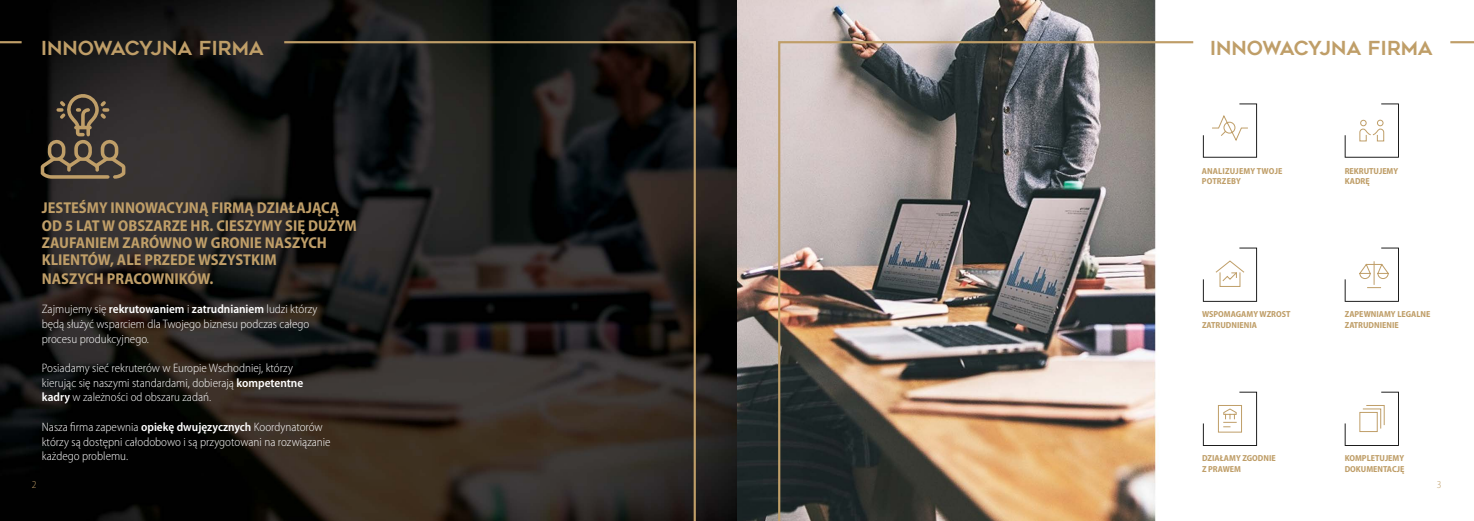
<style>
.page{position:relative;width:1474px;height:521px;background:#fff}
.page>*{position:absolute;margin:0;border:0;box-sizing:border-box;transform-origin:0 0}
.t1{font:19.25px "Geometos";color:#bf9e68}
.t2{font:700 semi-condensed 15.75px/17.2px "Myriad Pro";color:#bf9e68}
.t3{font:300 semi-condensed 12.25px/14.7px "Myriad Pro";color:#fff}
.t4{font:300 semi-condensed 10.5px "Myriad Pro";color:#bf9e68}
.t5{font:700 semi-condensed 8.75px/10.5px "Myriad Pro";color:#bf9e68}
.s1{font-weight:600}
</style>
<div class="page">
<img style="left:0;top:0;width:1473px;height:521px">
<img style="left:777px;top:40px;width:418px;height:481px">
<hr style="left:1450px;top:41px;width:23px;height:2px;background:#bf9e68">
<svg style="left:1202px;top:103px;width:54px;height:55px"></svg>
<svg style="left:1202px;top:392px;width:54px;height:54px"></svg>
<svg style="left:1344px;top:103px;width:54px;height:55px"></svg>
<div style="left:1376px;top:120px;width:7px;height:6px;border:1px solid #bf9e68;border-radius:50%"></div>
<svg style="left:1344px;top:248px;width:54px;height:54px"></svg>
<svg style="left:1344px;top:392px;width:54px;height:54px"></svg>
<svg style="left:1202px;top:248px;width:54px;height:54px"></svg>
<svg style="left:282px;top:40px;width:415px;height:481px;background:#231f1c"></svg>
<hr style="left:0;top:41px;width:22px;height:2px;background:#bf9e68">
<svg style="left:41px;top:94px;width:84px;height:85px;background:#4d4336"></svg>
<h1 class="t1" style="left:41px;top:37px;width:224px">INNOWACYJNA FIRMA</h1>
<h1 class="t1" style="left:1209px;top:37px;width:224px">INNOWACYJNA FIRMA</h1>
<p class="t2" style="left:42px;top:200px;width:316px">JESTEŚMY INNOWACYJNĄ FIRMĄ DZIAŁAJĄCĄ OD 5 LAT W OBSZARZE HR. CIESZYMY SIĘ DUŻYM ZAUFANIEM ZARÓWNO W GRONIE NASZYCH KLIENTÓW, ALE PRZEDE WSZYSTKIM</p>
<p class="t2" style="left:42px;top:270px;width:173px">NASZYCH PRACOWNIKÓW.</p>
<p class="t3" style="left:42px;top:302px;width:277px">Zajmujemy się <span class="s1">rekrutowaniem</span> i <span class="s1">zatrudnianiem</span> ludzi którzy będą służyć wsparciem dla Twojego biznesu podczas całego procesu produkcyjnego.</p>
<p class="t3" style="left:42px;top:361px;width:263px">Posiadamy sieć rekruterów w Europie Wschodniej, którzy kierując się naszymi standardami, dobierają <span class="s1">kompetentne kadry</span> w zależności od obszaru zadań.</p>
<p class="t3" style="left:42px;top:420px;width:290px">Nasza firma zapewnia <span class="s1">opiekę dwujęzycznych</span> Koordynatorów którzy są dostępni całodobowo i są przygotowani na rozwiązanie każdego problemu.</p>
<p class="t5" style="left:1201px;top:165px;width:7px">ANA</p>
<p class="t5" style="left:1218px;top:165px;width:10px">LIZUJEMY</p>
<p class="t5" style="left:1256px;top:165px;width:7px">TWOJE</p>
<p class="t5" style="left:1201px;top:176px;width:6px">POTRZE</p>
<p class="t5" style="left:1231px;top:176px;width:11px">BY</p>
<p class="t5" style="left:1344px;top:165px;width:55px">REKRUTUJEMY<br>KADRĘ</p>
<p class="t5" style="left:1201px;top:309px;width:90px">WSPOMAGAMY WZROST<br>ZATRUDNIENIA</p>
<p class="t5" style="left:1344px;top:309px;width:87px">ZAPEWNIAMY LEGALNE<br>ZATRUDNIENIE</p>
<p class="t5" style="left:1201px;top:453px;width:75px">DZIAŁAMY ZGODNIE<br>Z PRAWEM</p>
<p class="t5" style="left:1344px;top:453px;width:61px">KOMPLETUJEMY<br>DOKUMENTACJĘ</p>
<p class="t4" style="left:32px;top:479px;width:6px">2</p>
<p class="t4" style="left:1436px;top:479px;width:6px">3</p>
</div>
